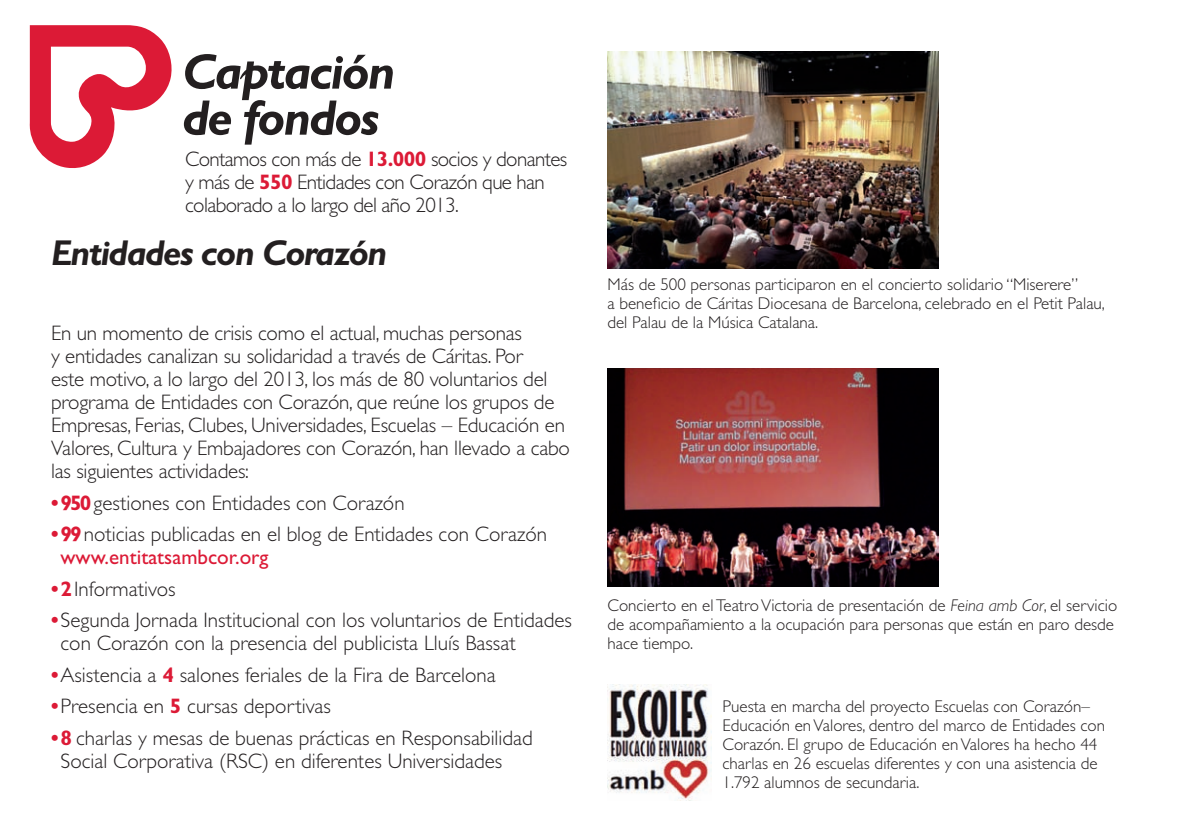
<style>
.page{position:relative;width:1191px;height:840px;background:#fff}
.page>*{position:absolute;margin:0;border:0;box-sizing:border-box;transform-origin:0 0}
.t1{font:italic 700 50px/46px "Gill Sans";letter-spacing:-.04em;color:#231f20}
.t2{font:italic 700 36px "Gill Sans";letter-spacing:-.04em;color:#231f20}
.t3{font:300 21px/23px "Gill Sans";letter-spacing:-.01em;color:#231f20}
.t4{font:300 21px/23px "Gill Sans";letter-spacing:-.03em;color:#231f20}
.t5{font:300 17px/19px "Gill Sans";color:#231f20}
.s1{font-weight:700;color:#dc1a36}
.s2{font-weight:400;color:#dc1a36}
.s3{font-style:italic}
</style>
<div class="page">
<img style="left:607px;top:369px;width:331px;height:217px">
<img style="left:607px;top:51px;width:331px;height:217px">
<img style="left:608px;top:684px;width:103px;height:115px">
<svg style="left:29px;top:25px;width:143px;height:143px"></svg>
<h1 class="t1" style="left:182px;top:49px;width:215px">Captación de fondos</h1>
<p class="t4" style="left:185px;top:148px;width:383px">Contamos con más de <span class="s1">13.000</span> socios y donantes y más de <span class="s1">550</span> Entidades con Corazón que han colaborado a lo largo del año 2013.</p>
<h2 class="t2" style="left:51px;top:232px;width:338px">Entidades con Corazón</h2>
<p class="t3" style="left:51px;top:321px;width:520px">En un momento de crisis como el actual, muchas personas<br>y entidades canalizan su solidaridad a través de Cáritas. Por<br>este motivo, a lo largo del 2013, los más de 80 voluntarios del programa de Entidades con Corazón, que reúne los grupos de Empresas, Ferias, Clubes, Universidades, Escuelas – Educación en Valores, Cultura y Embajadores con Corazón, han llevado a cabo las siguientes actividades:</p>
<p class="t3" style="left:51px;top:491px;width:355px"><span class="s1">• 950</span> gestiones con Entidades con Corazón</p>
<p class="t3" style="left:61px;top:522px;width:488px;text-indent:-9px"><span class="s1">• 99</span> noticias publicadas en el blog de Entidades con Corazón <span class="s2">www.entitatsambcor.org</span></p>
<p class="t3" style="left:51px;top:577px;width:126px"><span class="s1">• 2</span> Informativos</p>
<p class="t3" style="left:61px;top:608px;width:513px;text-indent:-9px"><span class="s1">•</span> Segunda Jornada Institucional con los voluntarios de Entidades con Corazón con la presencia del publicista Lluís Bassat</p>
<p class="t3" style="left:51px;top:663px;width:446px"><span class="s1">•</span> Asistencia a <span class="s1">4</span> salones feriales de la Fira de Barcelona</p>
<p class="t3" style="left:51px;top:694px;width:281px"><span class="s1">•</span> Presencia en <span class="s1">5</span> cursas deportivas</p>
<p class="t3" style="left:61px;top:726px;width:474px;text-indent:-9px"><span class="s1">• 8</span> charlas y mesas de buenas prácticas en Responsabilidad<br>Social Corporativa (RSC) en diferentes Universidades</p>
<p class="t5" style="left:607px;top:275px;width:499px">Más de 500 personas participaron en el concierto solidario “Miserere”<br>a beneficio de Cáritas Diocesana de Barcelona, celebrado en el Petit Palau, del Palau de la Música Catalana.</p>
<p class="t5" style="left:607px;top:595px;width:511px">Concierto en el Teatro Victoria de presentación de <span class="s3">Feina amb Cor</span>, el servicio de acompañamiento a la ocupación para personas que están en paro desde hace tiempo.</p>
<p class="t5" style="left:722px;top:696px;width:384px">Puesta en marcha del proyecto Escuelas con Corazón– Educación en Valores, dentro del marco de Entidades con Corazón. El grupo de Educación en Valores ha hecho 44 charlas en 26 escuelas diferentes y con una asistencia de 1.792 alumnos de secundaria.</p>
</div>
